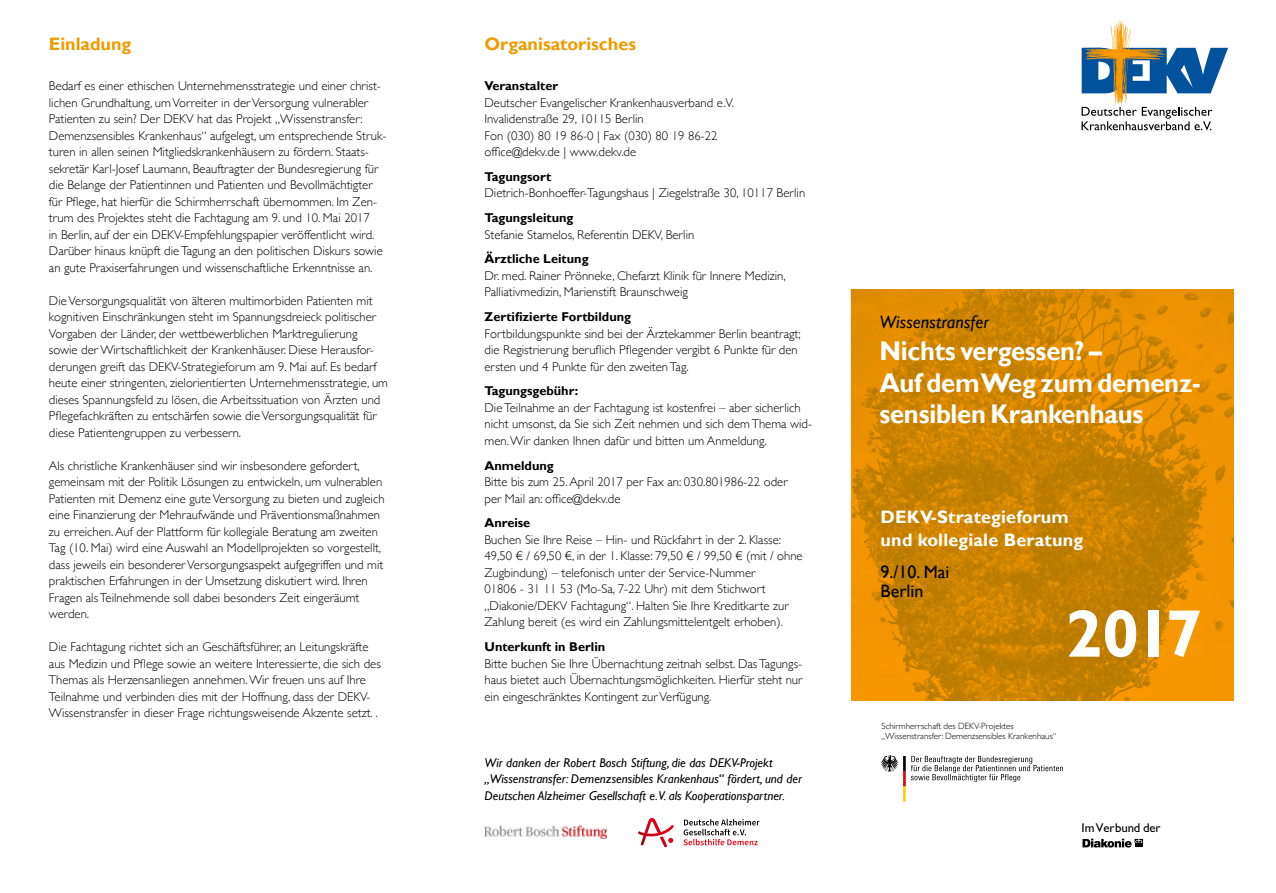
<style>
.page{position:relative;width:1276px;height:893px;background:#fff}
.page>*{position:absolute;margin:0;border:0;box-sizing:border-box;transform-origin:0 0}
.t1{font:700 67.5px "Gill Sans";color:#fff}
.t2{font:700 27px/31.5px "Gill Sans";letter-spacing:-.01em;color:#fff;scale:.95 1}
.t3{font:700 18px/22.5px "Gill Sans";letter-spacing:.01em;color:#fff}
.t4{font:700 18px "Gill Sans";color:#ee9b00}
.t5{font:italic 18px "Gill Sans";letter-spacing:.01em;color:#000}
.t6{font:18px/19.5px "Gill Sans";color:#000}
.t7{font:300 12.75px/16.5px "Gill Sans";color:#000}
.t8{font:italic 12.75px/16.5px "Gill Sans";color:#000}
.t9{font:700 12.75px "Gill Sans";color:#000}
.t10{font:12.75px "Gill Sans";letter-spacing:-.01em;color:#000}
.t11{font:300 9px/10.5px "Gill Sans";color:#000}
</style>
<div class="page">
<svg style="left:1082px;top:839px;width:61px;height:8px"></svg>
<svg style="left:1081px;top:21px;width:147px;height:109px"></svg>
<img style="left:850px;top:289px;width:383px;height:412px">
<svg style="left:683px;top:819px;width:76px;height:26px"></svg>
<svg style="left:638px;top:818px;width:35px;height:29px"></svg>
<img style="left:484px;top:825px;width:122px;height:13px">
<svg style="left:881px;top:755px;width:24px;height:46px"></svg>
<svg style="left:911px;top:756px;width:152px;height:26px"></svg>
<h3 class="t4" style="left:49px;top:33px;width:84px">Einladung</h3>
<p class="t7" style="left:49px;top:77px;width:339px">Bedarf es einer ethischen Unternehmensstrategie und einer christ&shy;lichen Grundhaltung, um Vorreiter in der Versorgung vulnerabler Patienten zu sein? Der DEKV hat das Projekt „Wissenstransfer:<br>Demenzsensibles Krankenhaus“ aufgelegt, um entsprechende Struk&shy;turen in allen seinen Mitgliedskrankenhäusern zu fördern. Staats&shy;sekretär Karl-Josef Laumann, Beauftragter der Bundesregierung für die Belange der Patientinnen und Patienten und Bevollmächtigter für Pflege, hat hierfür die Schirmherrschaft übernommen. Im Zen&shy;trum des Projektes steht die Fachtagung am 9. und 10. Mai 2017<br>in Berlin, auf der ein DEKV-Empfehlungspapier veröffentlicht wird.<br>Darüber hinaus knüpft die Tagung an den politischen Diskurs sowie an gute Praxiserfahrungen und wissenschaftliche Erkenntnisse an.</p>
<p class="t7" style="left:49px;top:292px;width:341px">Die Versorgungsqualität von älteren multimorbiden Patienten mit kognitiven Einschränkungen steht im Spannungsdreieck politischer Vorgaben der Länder, der wettbewerblichen Marktregulierung sowie der Wirtschaftlichkeit der Krankenhäuser. Diese Herausfor&shy;derungen greift das DEKV-Strategieforum am 9. Mai auf. Es bedarf heute einer stringenten, zielorientierten Unternehmensstrategie, um dieses Spannungsfeld zu lösen, die Arbeitssituation von Ärzten und Pflegefachkräften zu entschärfen sowie die Versorgungsqualität für diese Patientengruppen zu verbessern.</p>
<p class="t7" style="left:49px;top:457px;width:337px">Als christliche Krankenhäuser sind wir insbesondere gefordert, gemeinsam mit der Politik Lösungen zu entwickeln, um vulnerablen Patienten mit Demenz eine gute Versorgung zu bieten und zugleich eine Finanzierung der Mehraufwände und Präventionsmaßnahmen zu erreichen. Auf der Plattform für kollegiale Beratung am zweiten Tag (10. Mai) wird eine Auswahl an Modellprojekten so vorgestellt, dass jeweils ein besonderer Versorgungsaspekt aufgegriffen und mit praktischen Erfahrungen in der Umsetzung diskutiert wird. Ihren Fragen als Teilnehmende soll dabei besonders Zeit eingeräumt werden.</p>
<p class="t7" style="left:49px;top:638px;width:333px">Die Fachtagung richtet sich an Geschäftsführer, an Leitungskräfte aus Medizin und Pflege sowie an weitere Interessierte, die sich des Themas als Herzensanliegen annehmen. Wir freuen uns auf Ihre Teilnahme und verbinden dies mit der Hoffnung, dass der DEKV-Wissenstransfer in dieser Frage richtungsweisende Akzente setzt. .</p>
<h3 class="t4" style="left:484px;top:33px;width:153px">Organisatorisches</h3>
<p class="t9" style="left:484px;top:78px;width:75px">Veranstalter</p>
<p class="t7" style="left:484px;top:94px;width:251px">Deutscher Evangelischer Krankenhausverband e.V.<br>Invalidenstraße 29, 10115 Berlin<br>Fon (030) 80 19 86-0 | Fax (030) 80 19 86-22 office@dekv.de | www.dekv.de</p>
<p class="t9" style="left:484px;top:169px;width:68px">Tagungsort</p>
<p class="t7" style="left:484px;top:184px;width:322px">Dietrich-Bonhoeffer-Tagungshaus | Ziegelstraße 30, 10117 Berlin</p>
<p class="t9" style="left:484px;top:210px;width:90px">Tagungsleitung</p>
<p class="t7" style="left:484px;top:226px;width:211px">Stefanie Stamelos, Referentin DEKV, Berlin</p>
<p class="t9" style="left:484px;top:251px;width:106px">Ärztliche Leitung</p>
<p class="t7" style="left:484px;top:267px;width:303px">Dr. med. Rainer Prönneke, Chefarzt Klinik für Innere Medizin,<br>Palliativmedizin, Marienstift Braunschweig</p>
<p class="t9" style="left:484px;top:309px;width:148px">Zertifizierte Fortbildung</p>
<p class="t7" style="left:484px;top:325px;width:318px">Fortbildungspunkte sind bei der Ärztekammer Berlin beantragt; die Registrierung beruflich Pflegender vergibt 6 Punkte für den ersten und 4 Punkte für den zweiten Tag.</p>
<p class="t9" style="left:484px;top:383px;width:95px">Tagungsgebühr:</p>
<p class="t7" style="left:484px;top:399px;width:329px">Die Teilnahme an der Fachtagung ist kostenfrei – aber sicherlich nicht umsonst, da Sie sich Zeit nehmen und sich dem Thema wid&shy;men. Wir danken Ihnen dafür und bitten um Anmeldung.</p>
<p class="t9" style="left:484px;top:458px;width:71px">Anmeldung</p>
<p class="t7" style="left:484px;top:473px;width:305px">Bitte bis zum 25. April 2017 per Fax an: 030.801986-22 oder per Mail an: office@dekv.de</p>
<p class="t9" style="left:484px;top:515px;width:47px">Anreise</p>
<p class="t7" style="left:484px;top:531px;width:320px">Buchen Sie Ihre Reise – Hin- und Rückfahrt in der 2. Klasse:<br>49,50 € / 69,50 €, in der 1. Klasse: 79,50 € / 99,50 € (mit / ohne Zugbindung) – telefonisch unter der Service-Nummer<br>01806 - 31 11 53 (Mo-Sa, 7-22 Uhr) mit dem Stichwort „Diakonie/DEKV Fachtagung“. Halten Sie Ihre Kreditkarte zur Zahlung bereit (es wird ein Zahlungsmittelentgelt erhoben).</p>
<p class="t9" style="left:484px;top:639px;width:122px">Unterkunft in Berlin</p>
<p class="t7" style="left:484px;top:655px;width:319px;text-align:justify">Bitte buchen Sie Ihre Übernachtung zeitnah selbst. Das Tagungs&shy;haus bietet auch Übernachtungsmöglichkeiten. Hierfür steht nur ein eingeschränktes Kontingent zur Verfügung.</p>
<p class="t8" style="left:484px;top:754px;width:319px">Wir danken der Robert Bosch Stiftung, die das DEKV-Projekt „Wissenstransfer: Demenzsensibles Krankenhaus“ fördert, und der<br>Deutschen Alzheimer Gesellschaft e.V. als Kooperationspartner.</p>
<h3 class="t5" style="left:879px;top:311px;width:111px">Wissenstransfer</h3>
<h2 class="t2" style="left:879px;top:336px;width:340px">Nichts vergessen? –<br>Auf dem Weg zum demenz&shy;sensiblen Krankenhaus</h2>
<h3 class="t3" style="left:880px;top:507px;width:204px">DEKV-Strategieforum und kollegiale Beratung</h3>
<h3 class="t6" style="left:880px;top:562px;width:70px">9./10. Mai<br>Berlin</h3>
<h1 class="t1" style="left:1065px;top:593px;width:138px">2017</h1>
<p class="t11" style="left:881px;top:720px;width:176px">Schirmherrschaft des DEKV-Projektes „Wissenstransfer: Demenzsensibles Krankenhaus“</p>
<p class="t10" style="left:1081px;top:820px;width:80px">ImVerbund der</p>
</div>
